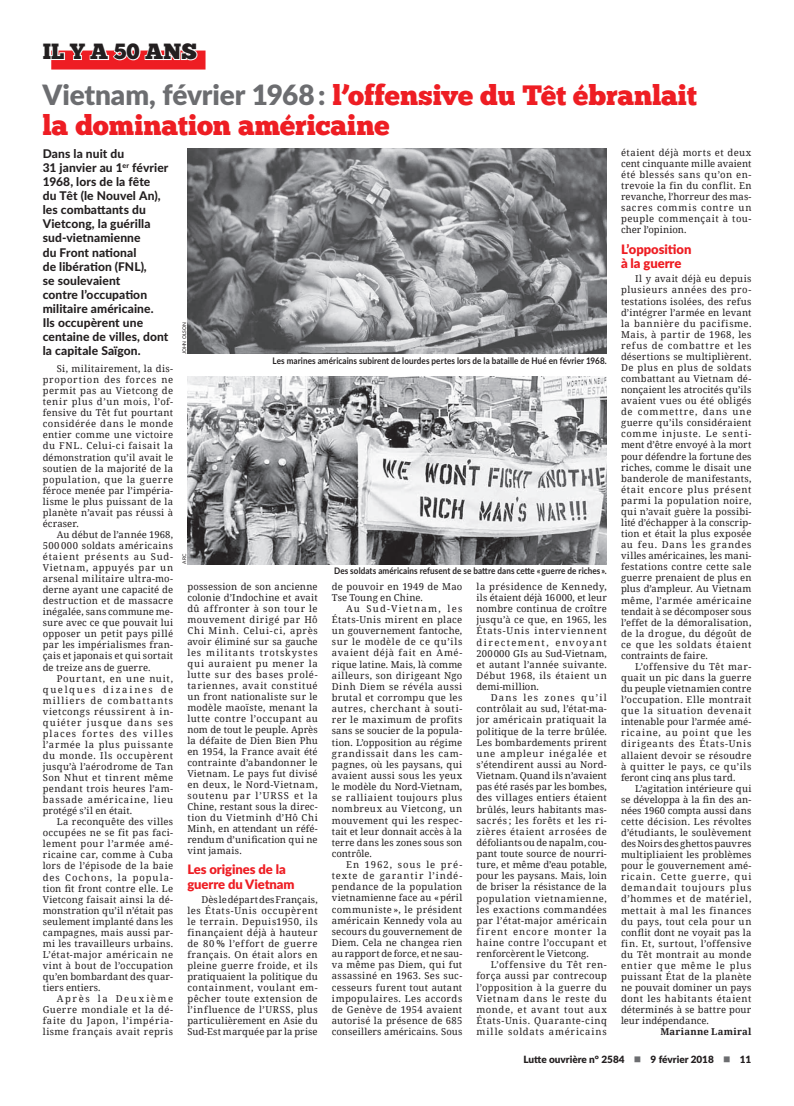
<style>
.page{position:relative;width:794px;height:1106px;background:#fff}
.page>*{position:absolute;margin:0;border:0;box-sizing:border-box;transform-origin:0 0}
.t1{font:28px/29.2px "Chunk Five";letter-spacing:-.005em;color:#ee1d23}
.t2{font:22px "Chunk Five";color:#231f20}
.t3{font:900 13px/14.8px "Lato";letter-spacing:-.005em;color:#ee1d23}
.t4{font:800 12px/14.1px "Lato";letter-spacing:.01em;color:#231f20}
.t5{font:900 10px "Lato";color:#231f20}
.t6{font:9.5px/11.1px "Noto Serif";letter-spacing:.03em;color:#231f20;text-align:justify}
.t7{font:700 9.5px "Noto Serif";letter-spacing:.03em;color:#231f20}
.t8{font:700 9px "Lato";letter-spacing:.01em;color:#231f20;scale:.9 1}
.t9{font:5px "Lato";color:#231f20}
.s1{font-family:"Lato";font-weight:900;color:#6c6d70}
.s2{color:#6c6d70}
</style>
<div class="page">
<div style="left:51px;top:51px;width:154px;height:19px;background:#ee1d23"></div>
<svg style="left:51px;top:50px;width:147px;height:11px"></svg>
<img style="left:187px;top:148px;width:420px;height:206px">
<img style="left:187px;top:376px;width:420px;height:189px">
<h2 class="t2" style="left:43px;top:38px;width:156px">IL Y A 50 ANS</h2>
<h1 class="t1" style="left:43px;top:81px;width:656px"><span class="s1">Vietnam, février 1968 :</span> l’offensive du Têt ébranlait la domination américaine</h1>
<p class="t4" style="left:43px;top:146px;width:127px">Dans la nuit du<br>31 janvier au 1<sup>er</sup> février<br>1968, lors de la fête<br>du Têt (le Nouvel An), les combattants du<br>Vietcong, la guérilla sud-vietnamienne<br>du Front national<br>de libération (FNL),<br>se soulevaient<br>contre l’occupation militaire américaine.<br>Ils occupèrent une centaine de villes, dont la capitale Saïgon.</p>
<p class="t6" style="left:43px;top:363px;width:132px;text-indent:14px">Si, militairement, la dis&shy;proportion des forces ne permit pas au Vietcong de tenir plus d’un mois, l’of&shy;fensive du Têt fut pourtant considérée dans le monde entier comme une victoire du FNL. Celui-ci faisait la démonstration qu’il avait le soutien de la majorité de la population, que la guerre féroce menée par l’impéria&shy;lisme le plus puissant de la planète n’avait pas réussi à écraser.</p>
<p class="t6" style="left:43px;top:528px;width:132px;text-indent:14px">Au début de l’année 1968, 500 000 soldats américains étaient présents au Sud-Vietnam, appuyés par un arsenal militaire ultra-mo&shy;derne ayant une capacité de destruction et de massacre inégalée, sans commune me&shy;sure avec ce que pouvait lui opposer un petit pays pillé par les impérialismes fran&shy;çais et japonais et qui sortait de treize ans de guerre.</p>
<p class="t6" style="left:43px;top:672px;width:132px;text-indent:14px">Pourtant, en une nuit, quelques dizaines de milliers de combattants vietcongs réussirent à in&shy;quiéter jusque dans ses places fortes des villes l’armée la plus puissante du monde. Ils occupèrent jusqu’à l’aérodrome de Tan Son Nhut et tinrent même pendant trois heures l’am&shy;bassade américaine, lieu protégé s’il en était.</p>
<p class="t6" style="left:43px;top:816px;width:132px;text-indent:14px">La reconquête des villes occupées ne se fit pas faci&shy;lement pour l’armée amé&shy;ricaine car, comme à Cuba lors de l’épisode de la baie des Cochons, la popula&shy;tion fit front contre elle. Le Vietcong faisait ainsi la dé&shy;monstration qu’il n’était pas seulement implanté dans les campagnes, mais aussi par&shy;mi les travailleurs urbains.<br>L’état-major américain ne vint à bout de l’occupation qu’en bombardant des quar&shy;tiers entiers.</p>
<p class="t6" style="left:43px;top:992px;width:132px;text-indent:14px">Après la Deuxième Guerre mondiale et la dé&shy;faite du Japon, l’impéria&shy;lisme français avait repris</p>
<p class="t9" style="left:181px;top:354px;width:34px;rotate:-90deg">JOHN OLSON</p>
<p class="t9" style="left:181px;top:564px;width:11px;rotate:-90deg">ARC</p>
<p class="t8" style="left:272px;top:354px;width:373px">Les marines américains subirent de lourdes pertes lors de la bataille de Hué en février 1968.</p>
<p class="t8" style="left:334px;top:564px;width:304px">Des soldats américains refusent de se battre dans cette « guerre de riches ».</p>
<p class="t6" style="left:187px;top:580px;width:132px">possession de son ancienne colonie d’Indochine et avait dû affronter à son tour le mouvement dirigé par Hô Chi Minh. Celui-ci, après avoir éliminé sur sa gauche les militants trotskystes qui auraient pu mener la lutte sur des bases prolé&shy;tariennes, avait constitué un front nationaliste sur le modèle maoïste, menant la lutte contre l’occupant au nom de tout le peuple. Après la défaite de Dien Bien Phu en 1954, la France avait été contrainte d’abandonner le Vietnam. Le pays fut divisé en deux, le Nord-Vietnam, soutenu par l’URSS et la Chine, restant sous la direc&shy;tion du Vietminh d’Hô Chi Minh, en attendant un réfé&shy;rendum d’unification qui ne vint jamais.</p>
<h3 class="t3" style="left:187px;top:861px;width:109px">Les origines de la guerre du Vietnam</h3>
<p class="t6" style="left:187px;top:893px;width:132px;text-indent:14px">Dès le départ des Français, les États-Unis occupèrent le terrain. Depuis1950, ils finançaient déjà à hauteur de 80 % l’effort de guerre français. On était alors en pleine guerre froide, et ils pratiquaient la politique du containment, voulant em&shy;pêcher toute extension de l’influence de l’URSS, plus particulièrement en Asie du Sud-Est marquée par la prise</p>
<p class="t6" style="left:332px;top:580px;width:132px">de pouvoir en 1949 de Mao<br>Tse Toung en Chine.</p>
<p class="t6" style="left:332px;top:602px;width:132px;text-indent:14px">Au Sud-Vietnam, les États-Unis mirent en place un gouvernement fantoche, sur le modèle de ce qu’ils avaient déjà fait en Amé&shy;rique latine. Mais, là comme ailleurs, son dirigeant Ngo Dinh Diem se révéla aussi brutal et corrompu que les autres, cherchant à souti&shy;rer le maximum de profits sans se soucier de la popula&shy;tion. L’opposition au régime grandissait dans les cam&shy;pagnes, où les paysans, qui avaient aussi sous les yeux le modèle du Nord-Vietnam, se ralliaient toujours plus nombreux au Vietcong, un mouvement qui les respec&shy;tait et leur donnait accès à la terre dans les zones sous son contrôle.</p>
<p class="t6" style="left:332px;top:858px;width:132px;text-indent:14px">En 1962, sous le pré&shy;texte de garantir l’indé&shy;pendance de la population vietnamienne face au «péril communiste », le président américain Kennedy vola au secours du gouvernement de Diem. Cela ne changea rien au rapport de force, et ne sau&shy;va même pas Diem, qui fut assassiné en 1963. Ses suc&shy;cesseurs furent tout autant impopulaires. Les accords de Genève de 1954 avaient autorisé la présence de 685 conseillers américains. Sous</p>
<p class="t6" style="left:476px;top:580px;width:132px">la présidence de Kennedy, ils étaient déjà 16000, et leur nombre continua de croître jusqu’à ce que, en 1965, les États-Unis interviennent directement, envoyant 200000 GIs au Sud-Vietnam, et autant l’année suivante.<br>Début 1968, ils étaient un demi-million.</p>
<p class="t6" style="left:476px;top:692px;width:132px;text-indent:14px">Dans les zones qu’il contrôlait au sud, l’état-ma&shy;jor américain pratiquait la politique de la terre brûlée.<br>Les bombardements prirent une ampleur inégalée et s’étendirent aussi au Nord-Vietnam. Quand ils n’avaient pas été rasés par les bombes, des villages entiers étaient brûlés, leurs habitants mas&shy;sacrés ; les forêts et les ri&shy;zières étaient arrosées de défoliants ou de napalm, cou&shy;pant toute source de nourri&shy;ture, et même d’eau potable, pour les paysans. Mais, loin de briser la résistance de la population vietnamienne, les exactions commandées par l’état-major américain firent encore monter la haine contre l’occupant et renforcèrent le Vietcong.</p>
<p class="t6" style="left:476px;top:959px;width:132px;text-indent:14px">L’offensive du Têt ren&shy;força aussi par contrecoup l’opposition à la guerre du Vietnam dans le reste du monde, et avant tout aux États-Unis. Quarante-cinq mille soldats américains</p>
<p class="t6" style="left:621px;top:146px;width:132px">étaient déjà morts et deux cent cinquante mille avaient été blessés sans qu’on en&shy;trevoie la fin du conflit. En revanche, l’horreur des mas&shy;sacres commis contre un peuple commençait à tou&shy;cher l’opinion.</p>
<h3 class="t3" style="left:621px;top:241px;width:72px">L’opposition à la guerre</h3>
<p class="t6" style="left:621px;top:273px;width:132px;text-indent:14px">Il y avait déjà eu depuis plusieurs années des pro&shy;testations isolées, des refus d’intégrer l’armée en levant la bannière du pacifisme.<br>Mais, à partir de 1968, les refus de combattre et les désertions se multiplièrent.<br>De plus en plus de soldats combattant au Vietnam dé&shy;nonçaient les atrocités qu’ils avaient vues ou été obligés de commettre, dans une guerre qu’ils considéraient comme injuste. Le senti&shy;ment d’être envoyé à la mort pour défendre la fortune des riches, comme le disait une banderole de manifestants, était encore plus présent parmi la population noire, qui n’avait guère la possibi&shy;lité d’échapper à la conscrip&shy;tion et était la plus exposée au feu. Dans les grandes villes américaines, les mani&shy;festations contre cette sale guerre prenaient de plus en plus d’ampleur. Au Vietnam même, l’armée américaine tendait à se décomposer sous l’effet de la démoralisation, de la drogue, du dégoût de ce que les soldats étaient contraints de faire.</p>
<p class="t6" style="left:621px;top:660px;width:132px;text-indent:14px">L’offensive du Têt mar&shy;quait un pic dans la guerre du peuple vietnamien contre l’occupation. Elle montrait que la situation devenait intenable pour l’armée amé&shy;ricaine, au point que les dirigeants des États-Unis allaient devoir se résoudre à quitter le pays, ce qu’ils feront cinq ans plus tard.</p>
<p class="t6" style="left:621px;top:782px;width:132px;text-indent:14px">L’agitation intérieure qui se développa à la fin des an&shy;nées 1960 compta aussi dans cette décision. Les révoltes d’étudiants, le soulèvement des Noirs des ghettos pauvres multipliaient les problèmes pour le gouvernement amé&shy;ricain. Cette guerre, qui demandait toujours plus d’hommes et de matériel, mettait à mal les finances du pays, tout cela pour un conflit dont ne voyait pas la fin. Et, surtout, l’offensive du Têt montrait au monde entier que même le plus puissant État de la planète ne pouvait dominer un pays dont les habitants étaient déterminés à se battre pour leur indépendance.</p>
<p class="t7" style="left:660px;top:1025px;width:93px">Marianne Lamiral</p>
<p class="t5" style="left:523px;top:1052px;width:230px">Lutte ouvrière n° 2584 <span class="s2">■</span> 9 février 2018 <span class="s2">■</span> 11</p>
</div>
